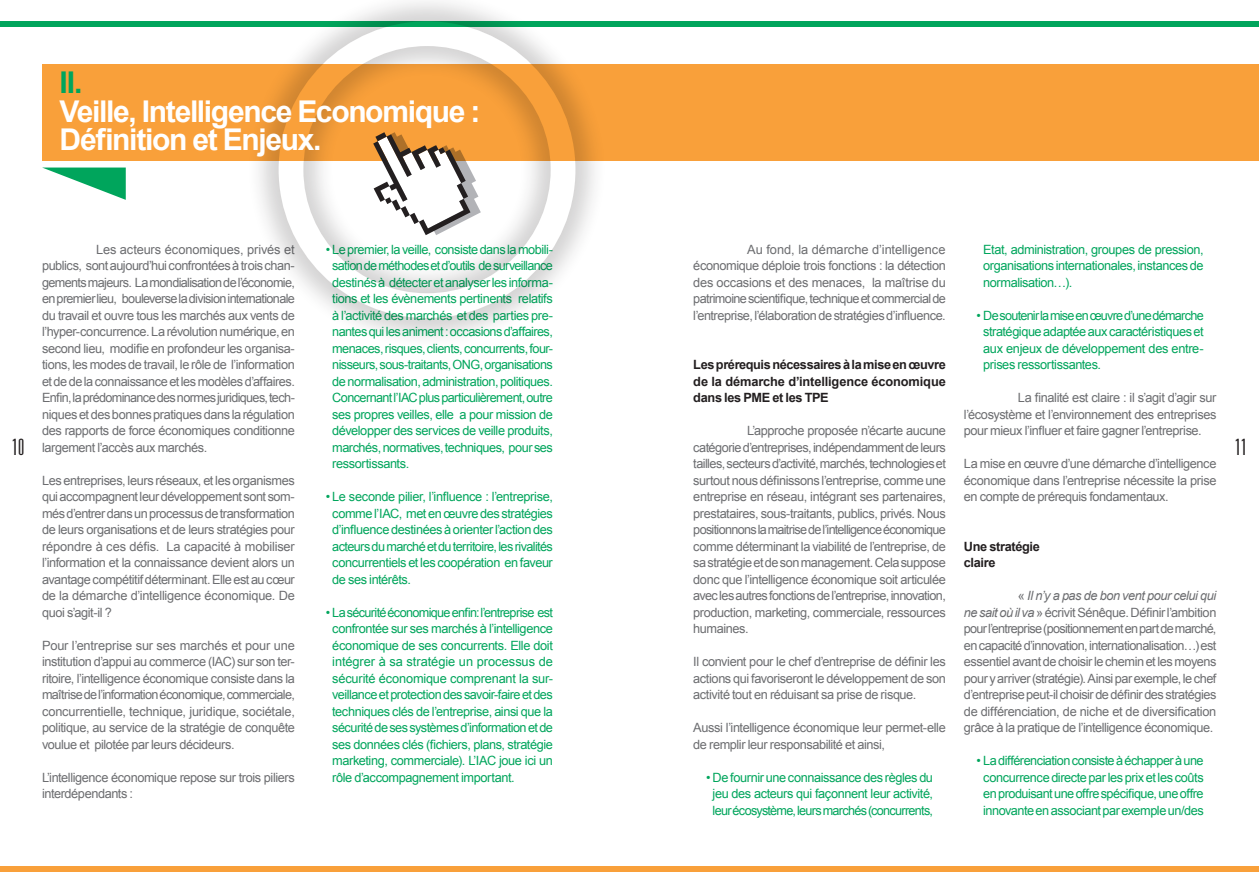
<style>
.page{position:relative;width:1259px;height:893px;background:#fff}
.page>*{position:absolute;margin:0;border:0;box-sizing:border-box;transform-origin:0 0}
.t1{font:700 30px/28.5px "Arial";letter-spacing:-.045em;color:#fff}
.t2{font:700 30px "Arial";color:#00a55c}
.t3{font:300 ultra-condensed 22.5px "Univers";color:#231f20}
.t4{font:12.75px/16.5px "Arial";letter-spacing:-.03em;color:#6c6d70;text-align:justify}
.t5{font:12.75px/16.5px "Arial";letter-spacing:-.035em;color:#00a55c;text-align:justify}
.t6{font:700 12.75px/16.5px "Arial";letter-spacing:-.025em;color:#231f20;text-align:justify}
.s1{font-style:italic}
</style>
<div class="page">
<div style="left:0;top:21px;width:1259px;height:6px;background:#00a55c"></div>
<div style="left:0;top:866px;width:1259px;height:6px;background:#f9a03a"></div>
<div style="left:247px;top:0;width:360px;height:350px;background:#231f20;opacity:.2"></div>
<svg style="left:279px;top:21px;width:296px;height:297px"></svg>
<div style="left:42px;top:64px;width:1217px;height:97px;background:#f9a03a"></div>
<svg style="left:43px;top:168px;width:83px;height:32px"></svg>
<svg style="left:373px;top:132px;width:108px;height:103px"></svg>
<h1 class="t2" style="left:60px;top:63px;width:24px">II.</h1>
<h1 class="t1" style="left:60px;top:98px;width:422px">Veille, Intelligence Economique :<br>Définition et Enjeux.</h1>
<h2 class="t3" style="left:12px;top:436px;width:14px">10</h2>
<p class="t4" style="left:42px;top:241px;width:254px;text-indent:54px">Les acteurs économiques, privés et publics, sont aujourd’hui confrontées à trois chan&shy;gements majeurs. La mondialisation de l’économie, en premier lieu, bouleverse la division internationale du travail et ouvre tous les marchés aux vents de l’hyper-concurrence. La révolution numérique, en second lieu, modifie en profondeur les organisa&shy;tions, les modes de travail, le rôle de l’information et de de la connaissance et les modèles d’affaires.<br>Enfin, la prédominance des normes juridiques, tech&shy;niques et des bonnes pratiques dans la régulation des rapports de force économiques conditionne largement l’accès aux marchés.</p>
<p class="t4" style="left:42px;top:472px;width:254px">Les entreprises, leurs réseaux, et les organismes qui accompagnent leur développement sont som&shy;més d’entrer dans un processus de transformation de leurs organisations et de leurs stratégies pour répondre à ces défis. La capacité à mobiliser l’information et la connaissance devient alors un avantage compétitif déterminant. Elle est au cœur de la démarche d’intelligence économique. De quoi s’agit-il ?</p>
<p class="t4" style="left:42px;top:637px;width:254px">Pour l’entreprise sur ses marchés et pour une institution d’appui au commerce (IAC) sur son ter&shy;ritoire, l’intelligence économique consiste dans la maîtrise de l’information économique, commerciale, concurrentielle, technique, juridique, sociétale, politique, au service de la stratégie de conquête voulue et pilotée par leurs décideurs.</p>
<p class="t4" style="left:42px;top:769px;width:254px">L’intelligence économique repose sur trois piliers interdépendants :</p>
<p class="t5" style="left:332px;top:241px;width:222px;text-indent:-7px">• Le premier, la veille, consiste dans la mobili&shy;sation de méthodes et d’outils de surveillance destinés à détecter et analyser les informa&shy;tions et les évènements pertinents relatifs à l’activité des marchés et des parties pre&shy;nantes qui les animent : occasions d’affaires, menaces, risques, clients, concurrents, four&shy;nisseurs, sous-traitants, ONG, organisations de normalisation, administration, politiques.<br>Concernant l’IAC plus particulièrement, outre ses propres veilles, elle a pour mission de développer des services de veille produits, marchés, normatives, techniques, pour ses ressortissants.</p>
<p class="t5" style="left:332px;top:489px;width:222px;text-indent:-7px">• Le seconde pilier, l’influence : l’entreprise, comme l’IAC, met en œuvre des stratégies d’influence destinées à orienter l’action des acteurs du marché et du territoire, les rivalités concurrentiels et les coopération en faveur de ses intérêts.</p>
<p class="t5" style="left:332px;top:604px;width:222px;text-indent:-7px">• La sécurité économique enfin: l’entreprise est confrontée sur ses marchés à l’intelligence économique de ses concurrents. Elle doit intégrer à sa stratégie un processus de sécurité économique comprenant la sur&shy;veillance et protection des savoir-faire et des techniques clés de l’entreprise, ainsi que la sécurité de ses systèmes d’information et de ses données clés (fichiers, plans, stratégie marketing, commerciale). L’IAC joue ici un rôle d’accompagnement important.</p>
<p class="t4" style="left:693px;top:241px;width:254px;text-indent:54px">Au fond, la démarche d’intelligence économique déploie trois fonctions : la détection des occasions et des menaces, la maîtrise du patrimoine scientifique, technique et commercial de l’entreprise, l’élaboration de stratégies d’influence.</p>
<p class="t6" style="left:693px;top:357px;width:254px">Les prérequis nécessaires à la mise en œuvre de la démarche d’intelligence économique dans les PME et les TPE</p>
<p class="t4" style="left:693px;top:423px;width:254px;text-indent:54px">L’approche proposée n’écarte aucune catégorie d’entreprises, indépendamment de leurs tailles, secteurs d’activité, marchés, technologies et surtout nous définissons l’entreprise, comme une entreprise en réseau, intégrant ses partenaires, prestataires, sous-traitants, publics, privés. Nous positionnons la maitrise de l’intelligence économique comme déterminant la viabilité de l’entreprise, de sa stratégie et de son management. Cela suppose donc que l’intelligence économique soit articulée avec les autres fonctions de l’entreprise, innovation, production, marketing, commerciale, ressources humaines.</p>
<p class="t4" style="left:693px;top:654px;width:254px">Il convient pour le chef d’entreprise de définir les actions qui favoriseront le développement de son activité tout en réduisant sa prise de risque.</p>
<p class="t4" style="left:693px;top:720px;width:254px">Aussi l’intelligence économique leur permet-elle de remplir leur responsabilité et ainsi,</p>
<p class="t5" style="left:706px;top:769px;width:229px;text-align:center">• De fournir une connaissance des règles du jeu des acteurs qui façonnent leur activité, leur écosystème, leurs marchés (concurrents,</p>
<p class="t5" style="left:983px;top:241px;width:222px">Etat, administration, groupes de pression, organisations internationales, instances de normalisation…).</p>
<p class="t5" style="left:983px;top:307px;width:222px;text-indent:-7px">• De soutenir la mise en œuvre d’une démarche stratégique adaptée aux caractéristiques et aux enjeux de développement des entre&shy;prises ressortissantes.</p>
<p class="t4" style="left:964px;top:390px;width:254px;text-indent:54px">La finalité est claire : il s’agit d’agir sur l’écosystème et l’environnement des entreprises pour mieux l’influer et faire gagner l’entreprise.</p>
<p class="t4" style="left:964px;top:456px;width:254px">La mise en œuvre d’une démarche d’intelligence économique dans l’entreprise nécessite la prise en compte de prérequis fondamentaux.</p>
<p class="t6" style="left:964px;top:538px;width:78px">Une stratégie claire</p>
<p class="t4" style="left:964px;top:588px;width:254px;text-indent:54px">« <span class="s1">Il n’y a pas de bon vent pour celui qui ne sait où il va</span> » écrivit Sénêque. Définir l’ambition pour l’entreprise (positionnement en part de marché, en capacité d’innovation, internationalisation…) est essentiel avant de choisir le chemin et les moyens pour y arriver (stratégie). Ainsi par exemple, le chef d’entreprise peut-il choisir de définir des stratégies de différenciation, de niche et de diversification grâce à la pratique de l’intelligence économique.</p>
<p class="t5" style="left:976px;top:753px;width:229px;text-align:center">• La différenciation consiste à échapper à une concurrence directe par les prix et les coûts en produisant une offre spécifique, une offre innovante en associant par exemple un/des</p>
<h2 class="t3" style="left:1234px;top:436px;width:14px">11</h2>
</div>
